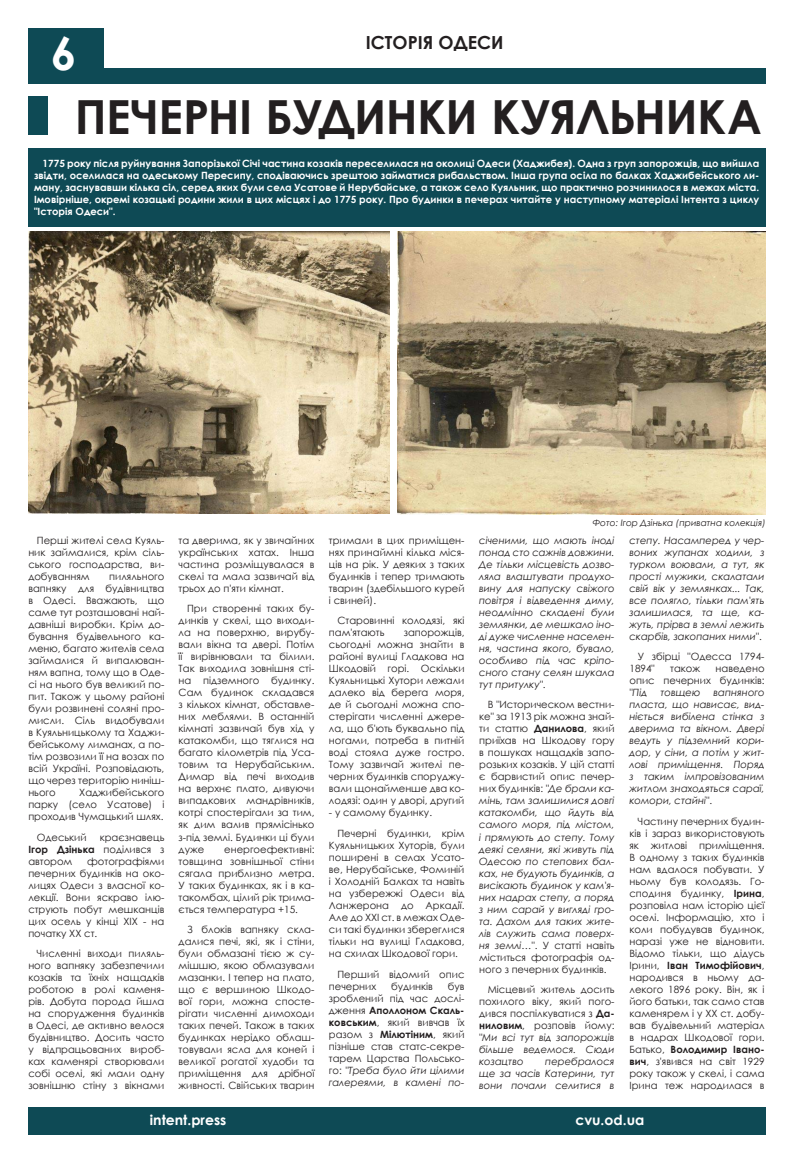
<style>
.page{position:relative;width:794px;height:1163px;background:#fff}
.page>*{position:absolute;margin:0;border:0;box-sizing:border-box;transform-origin:0 0}
.zag{font:700 47px "Century Gothic";letter-spacing:-.015em;color:#231f20}
.t1{font:700 46px "Century Gothic";color:#fff}
.t2{font:700 18px "Century Gothic";color:#231f20}
.t3{font:700 14px "Century Gothic";color:#fff}
.main{font:10px/12px "Century Gothic";color:#231f20;text-align:justify}
.main-2{font:italic 10px/12px "Century Gothic";color:#231f20;text-align:justify}
.main-3{font:700 10px/12px "Century Gothic";color:#fff;text-align:justify}
.t4{font:italic 9px "Century Gothic";color:#231f20}
.s1{font-weight:700}
.s2{font-style:italic}
.s3{font-style:normal}
.s4{font-weight:700;font-style:normal}
</style>
<div class="page">
<div style="left:28px;top:28px;width:76px;height:56px;background:#0e4a55"></div>
<div style="left:99px;top:68px;width:666px;height:16px;background:#0e4a55"></div>
<div style="left:28px;top:1107px;width:737px;height:27px;background:#0e4a55"></div>
<div style="left:28px;top:97px;width:19px;height:38px;background:#0e4a55"></div>
<div style="left:28px;top:148px;width:737px;height:79px;background:#0e4a55"></div>
<img style="left:28px;top:231px;width:361px;height:282px">
<img style="left:397px;top:231px;width:368px;height:283px">
<h2 class="t1" style="left:51px;top:19px;width:27px">6</h2>
<h3 class="t2" style="left:366px;top:29px;width:139px">ІСТОРІЯ ОДЕСИ</h3>
<p class="zag" style="left:75px;top:81px;width:688px">ПЕЧЕРНІ БУДИНКИ КУЯЛЬНИКА</p>
<p class="main-3" style="left:34px;top:157px;width:727px;text-indent:9px">1775 року після руйнування Запорізької Січі частина козаків переселилася на околиці Одеси (Хаджибея). Одна з груп запорожців, що вийшла звідти, оселилася на одеському Пересипу, сподіваючись зрештою займатися рибальством. Інша група осіла по балках Хаджибейського ли&shy;ману, заснувавши кілька сіл, серед яких були села Усатове й Нерубайське, а також село Куяльник, що практично розчинилося в межах міста.<br>Імовірніше, окремі козацькі родини жили в цих місцях і до 1775 року. Про будинки в печерах читайте у наступному матеріалі Інтента з циклу "Історія Одеси".</p>
<p class="main" style="left:28px;top:534px;width:137px;text-indent:9px">Перші жителі села Куяль&shy;ник займалися, крім сіль&shy;ського господарства, ви&shy;добуванням</p>
<p class="main" style="left:28px;top:570px;width:138px;text-indent:81px">пиляльного вапняку для будівництва в Одесі. Вважають, що саме тут розташовані най&shy;давніші виробки. Крім до&shy;бування будівельного ка&shy;меню, багато жителів села займалися й випалюван&shy;ням вапна, тому що в Оде&shy;сі на нього був великий по&shy;пит. Також у цьому районі були розвинені соляні про&shy;мисли. Сіль видобували в Куяльницькому та Хаджи&shy;бейському лиманах, а по&shy;тім розвозили її на возах по всій Україні. Розповідають, що через територію ниніш&shy;нього</p>
<p class="main" style="left:28px;top:786px;width:138px;text-indent:51px">Хаджибейського парку (село Усатове) і проходив Чумацький шлях.</p>
<p class="main" style="left:37px;top:830px;width:51px">Одеський</p>
<p class="main" style="left:28px;top:830px;width:138px;text-indent:71px">краєзнавець <span class="s1">Ігор Дзінька</span> поділився з автором</p>
<p class="main" style="left:28px;top:854px;width:138px;text-indent:59px">фотографіями печерних будинків на око&shy;лицях Одеси з власної ко&shy;лекції. Вони яскраво ілю&shy;струють побут мешканців цих осель у кінці XIX - на початку XX ст.</p>
<p class="main" style="left:28px;top:947px;width:138px;text-indent:9px">Численні виходи пиляль&shy;ного вапняку забезпечили козаків та їхніх нащадків роботою в ролі каменя&shy;рів. Добута порода йшла на спорудження будинків в Одесі, де активно велося будівництво. Досить часто у відпрацьованих вироб&shy;ках каменярі створювали собі оселі, які мали одну зовнішню стіну з вікнами</p>
<p class="main" style="left:179px;top:534px;width:137px">та дверима, як у звичайних українських хатах. Інша частина розміщувалася в скелі та мала зазвичай від трьох до п'яти кімнат.</p>
<p class="main" style="left:179px;top:602px;width:137px;text-indent:9px">При створенні таких бу&shy;динків у скелі, що виходи&shy;ла на поверхню, вирубу&shy;вали вікна та двері. Потім її вирівнювали та білили.<br>Так виходила зовнішня сті&shy;на підземного будинку.<br>Сам будинок складався з кількох кімнат, обставле&shy;них меблями. В останній кімнаті зазвичай був хід у катакомби, що тяглися на багато кілометрів під Уса&shy;товим та Нерубайським.<br>Димар від печі виходив на верхнє плато, дивуючи випадкових мандрівників, котрі спостерігали за тим, як дим валив прямісінько з-під землі. Будинки ці були дуже</p>
<p class="main" style="left:179px;top:842px;width:137px;text-indent:46px">енергоефективні: товщина зовнішньої стіни сягала приблизно метра.<br>У таких будинках, як і в ка&shy;такомбах, цілий рік трима&shy;ється температура +15.</p>
<p class="main" style="left:179px;top:923px;width:137px;text-indent:9px">З блоків вапняку скла&shy;далися печі, які, як і стіни, були обмазані тією ж су&shy;мішшю, якою обмазували мазанки. І тепер на плато, що є вершиною Шкодо&shy;вої гори, можна спосте&shy;рігати численні димоходи таких печей. Також в таких будинках нерідко облаш&shy;товували ясла для коней і великої рогатої худоби та приміщення для дрібної живності. Свійських тварин</p>
<p class="main" style="left:329px;top:534px;width:137px">тримали в цих приміщен&shy;нях принаймні кілька міся&shy;ців на рік. У деяких з таких будинків і тепер тримають тварин (здебільшого курей і свиней).</p>
<p class="main" style="left:329px;top:614px;width:137px;text-indent:9px">Старовинні колодязі, які пам'ятають</p>
<p class="main" style="left:329px;top:626px;width:137px;text-indent:75px">запорожців, сьогодні можна знайти в районі вулиці Гладкова на Шкодовій горі. Оскільки Куяльницькі Хутори лежали далеко від берега моря, де й сьогодні можна спо&shy;стерігати численні джере&shy;ла, що б'ють буквально під ногами, потреба в питній воді стояла дуже гостро.<br>Тому зазвичай жителі пе&shy;черних будинків споруджу&shy;вали щонайменше два ко&shy;лодязі: один у дворі, другий</p>
<p class="main" style="left:329px;top:806px;width:105px">- у самому будинку.</p>
<p class="main" style="left:329px;top:827px;width:137px;text-indent:9px">Печерні будинки, крім Куяльницьких Хуторів, були поширені в селах Усато&shy;ве, Нерубайське, Фоминій і Холодній Балках та навіть на узбережжі Одеси від Ланжерона до Аркадії.<br>Але до XXI ст. в межах Оде&shy;си такі будинки збереглися тільки на вулиці Гладкова, на схилах Шкодової гори.</p>
<p class="main" style="left:329px;top:967px;width:137px;text-indent:9px">Перший відомий опис печерних</p>
<p class="main" style="left:391px;top:979px;width:43px">будинків</p>
<p class="main" style="left:329px;top:979px;width:137px;text-indent:119px">був зроблений під час дослі&shy;дження <span class="s1">Аполлоном Скаль&shy;ковським</span>, який вивчав їх разом з <span class="s1">Мілютіним</span>, який пізніше став статс-секре&shy;тарем Царства Польсько&shy;го: <span class="s2">"Треба було йти цілими галереями, в камені по-</span></p>
<p class="t4" style="left:593px;top:516px;width:174px">Фото: Ігор Дзінька (приватна колекція)</p>
<p class="main-2" style="left:479px;top:534px;width:137px">січеними, що мають іноді понад сто сажнів довжини.<br>Де тільки місцевість дозво&shy;ляла влаштувати продухо&shy;вину для напуску свіжого повітря і відведення диму, неодмінно складені були землянки, де мешкало іно&shy;ді дуже численне населен&shy;ня, частина якого, бувало, особливо під час кріпо&shy;сного стану селян шукала тут притулку"<span class="s3">.</span></p>
<p class="main-2" style="left:479px;top:698px;width:137px;text-indent:9px"><span class="s3">В "Историческом вестни&shy;ке" за 1913 рік можна знай&shy;ти статтю</span> <span class="s4">Данилова</span><span class="s3">, який приїхав на Шкодову гору в пошуках нащадків запо&shy;розьких козаків. У цій статті є барвистий опис печер&shy;них будинків:</span> "Де брали ка&shy;мінь, там залишилися довгі катакомби, що йдуть від самого моря, під містом, і прямують до степу. Тому деякі селяни, які живуть під Одесою по степових бал&shy;ках, не будують будинків, а висікають будинок у кам'я&shy;них надрах степу, а поряд з ним сарай у вигляді гро&shy;та. Дахом для таких жите&shy;лів служить сама поверх&shy;ня землі…"<span class="s3">. У статті навіть міститься фотографія од&shy;ного з печерних будинків.</span></p>
<p class="main" style="left:479px;top:983px;width:137px;text-indent:9px">Місцевий житель досить похилого віку, який пого&shy;дився поспілкуватися з <span class="s1">Да&shy;ниловим</span>, розповів йому: <span class="s2">"Ми всі тут від запорожців більше ведемося. Сюди козацтво</span></p>
<p class="main-2" style="left:479px;top:1055px;width:137px;text-indent:66px">перебралося ще за часів Катерини, тут вони почали селитися в</p>
<p class="main-2" style="left:629px;top:534px;width:137px">степу. Насамперед у чер&shy;воних жупанах ходили, з турком воювали, а тут, як прості мужики, скалатали свій вік у землянках... Так, все полягло, тільки пам'ять залишилася, та ще, ка&shy;жуть, прірва в землі лежить скарбів, закопаних ними"<span class="s3">.</span></p>
<p class="main" style="left:629px;top:650px;width:137px;text-indent:9px">У збірці "Одесса 1794-<br>1894"</p>
<p class="main" style="left:629px;top:662px;width:137px;text-indent:86px">наведено опис печерних будинків: <span class="s2">"Під</span></p>
<p class="main" style="left:670px;top:662px;width:31px">також</p>
<p class="main-2" style="left:629px;top:686px;width:137px;text-indent:84px">вапняного пласта, що нависає, вид&shy;ніється вибілена стінка з дверима та вікном. Двері ведуть у підземний кори&shy;дор, у сіни, а потім у жит&shy;лові приміщення. Поряд з таким імпровізованим житлом знаходяться сараї, комори, стайні"<span class="s3">.</span></p>
<p class="main" style="left:629px;top:815px;width:137px;text-indent:9px">Частину печерних будин&shy;ків і зараз використовують як житлові приміщення.<br>В одному з таких будинків нам вдалося побувати. У ньому був колодязь. Го&shy;сподиня будинку, <span class="s1">Ірина</span>, розповіла нам історію цієї оселі. Інформацію, хто і коли побудував будинок, наразі уже не відновити.<br>Відомо тільки, що дідусь Ірини, <span class="s1">Іван Тимофійович</span>, народився в ньому да&shy;лекого 1896 року. Він, як і його батьки, так само став каменярем і у XX ст. добу&shy;вав будівельний матеріал в надрах Шкодової гори.<br>Батько, <span class="s1">Володимир Івано&shy;вич</span>, з'явився на світ 1929 року також у скелі, і сама Ірина теж народилася в</p>
<p class="main-2" style="left:660px;top:686px;width:42px">товщею</p>
<h3 class="t3" style="left:150px;top:1108px;width:78px">intent.press</h3>
<h3 class="t3" style="left:575px;top:1108px;width:70px">cvu.od.ua</h3>
</div>
